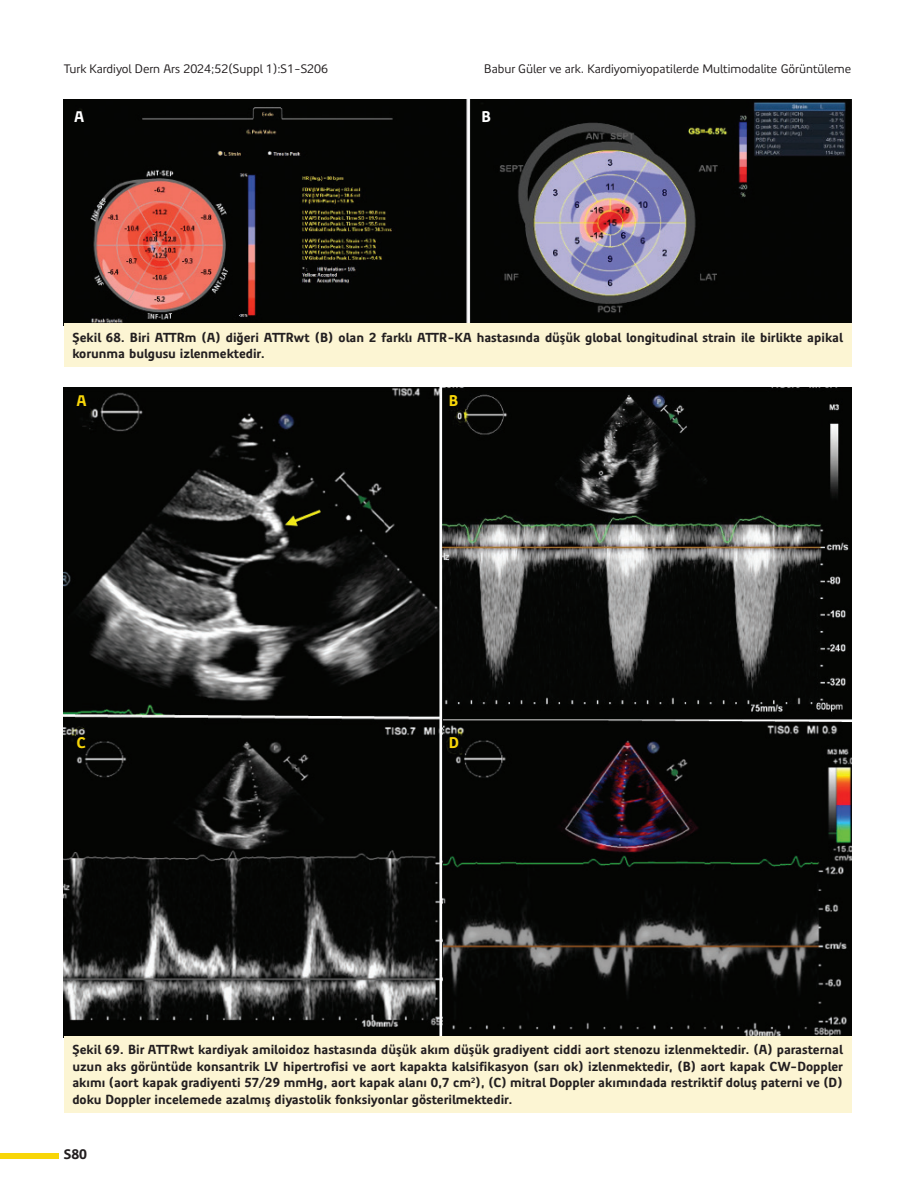
<style>
.page{position:relative;width:915px;height:1191px;background:#fff}
.page>*{position:absolute;margin:0;border:0;box-sizing:border-box;transform-origin:0 0}
.t1{font:15px "Precious Sans Two Regular 12";color:#f8d608}
.t2{font:15px "Precious Sans Two Regular 12";color:#fff}
.t3{font:13.5px "Precious Sans Two Regular 12";color:#231f20}
.t4{font:12.75px/16.5px "Precious Sans Two Regular 12";color:#231f20}
.t5{font:12px "Precious Sans Two Regular 2";color:#231f20}
</style>
<div class="page">
<div style="left:0;top:1152px;width:58px;height:6px;background:#f8d608"></div>
<img style="left:64px;top:100px;width:786px;height:224px">
<div style="left:64px;top:324px;width:786px;height:43px;background:#fcf5d3"></div>
<img style="left:64px;top:388px;width:786px;height:648px">
<div style="left:64px;top:1036px;width:786px;height:76px;background:#fcf5d3"></div>
<p class="t5" style="left:64px;top:61px;width:266px">Turk Kardiyol Dern Ars 2024;52(Suppl 1):S1-S206</p>
<p class="t5" style="left:484px;top:61px;width:368px">Babur Güler ve ark. Kardiyomiyopatilerde Multimodalite Görüntüleme</p>
<p class="t2" style="left:74px;top:107px;width:12px">A</p>
<p class="t2" style="left:481px;top:107px;width:11px">B</p>
<p class="t4" style="left:72px;top:330px;width:771px">Şekil 68. Biri ATTRm (A) diğeri ATTRwt (B) olan 2 farklı ATTR-KA hastasında düşük global longitudinal strain ile birlikte apikal korunma bulgusu izlenmektedir.</p>
<p class="t1" style="left:76px;top:391px;width:12px">A</p>
<p class="t1" style="left:449px;top:391px;width:11px">B</p>
<p class="t1" style="left:76px;top:733px;width:11px">C</p>
<p class="t1" style="left:449px;top:733px;width:12px">D</p>
<p class="t4" style="left:72px;top:1042px;width:772px;text-align:justify">Şekil 69. Bir ATTRwt kardiyak amiloidoz hastasında düşük akım düşük gradiyent ciddi aort stenozu izlenmektedir. (A) parasternal uzun aks görüntüde konsantrik LV hipertrofisi ve aort kapakta kalsifikasyon (sarı ok) izlenmektedir, (B) aort kapak CW-Doppler akımı (aort kapak gradiyenti 57/29 mmHg, aort kapak alanı 0,7 cm<sup>2</sup>), (C) mitral Doppler akımındada restriktif doluş paterni ve (D) doku Doppler incelemede azalmış diyastolik fonksiyonlar gösterilmektedir.</p>
<p class="t3" style="left:64px;top:1144px;width:25px">S80</p>
</div>
